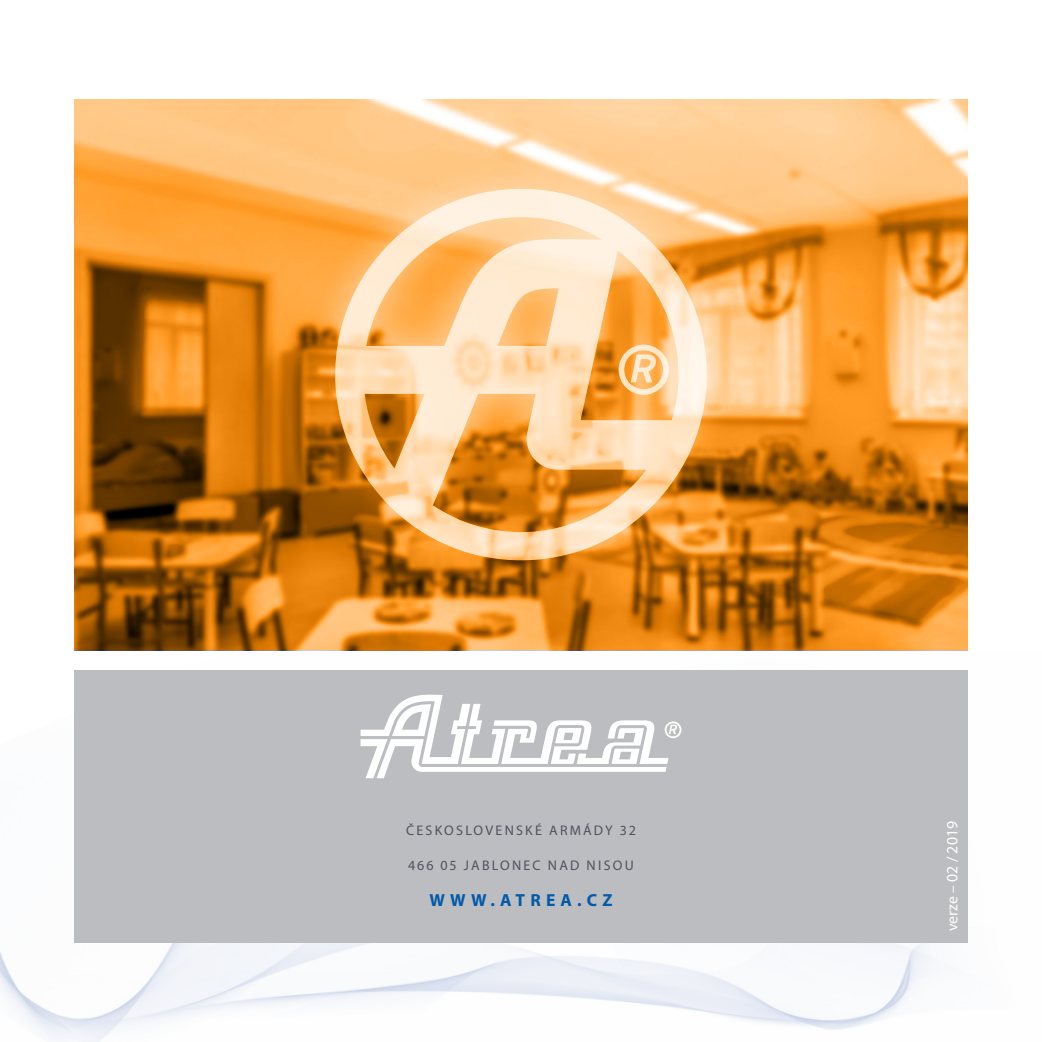
<style>
.page{position:relative;width:1042px;height:1042px;background:#fff}
.page>*{position:absolute;margin:0;border:0;box-sizing:border-box;transform-origin:0 0}
.t1{font:700 17.5px "Myriad Pro";letter-spacing:.3em;color:#015aaa}
.t2{font:15.75px "Myriad Pro";color:#fff}
.t3{font:14px "Myriad Pro";letter-spacing:.16em;color:#4f535c}
</style>
<div class="page">
<img style="left:0;top:642px;width:968px;height:400px">
<div style="left:74px;top:670px;width:893px;height:273px;background:#bcbdc0"></div>
<svg style="left:74px;top:99px;width:893px;height:551px;background:#e19e4e"></svg>
<svg style="left:360px;top:694px;width:321px;height:84px"></svg>
<p class="t3" style="left:406px;top:823px;width:231px">ČESKOSLOVENSKÉ ARMÁDY 32</p>
<p class="t3" style="left:408px;top:858px;width:227px">466 05 JABLONEC NAD NISOU</p>
<p class="t1" style="left:429px;top:890px;width:185px">WWW.ATREA.CZ</p>
<p class="t2" style="left:944px;top:931px;width:112px;rotate:-90deg">verze – 02 / 2019</p>
</div>
